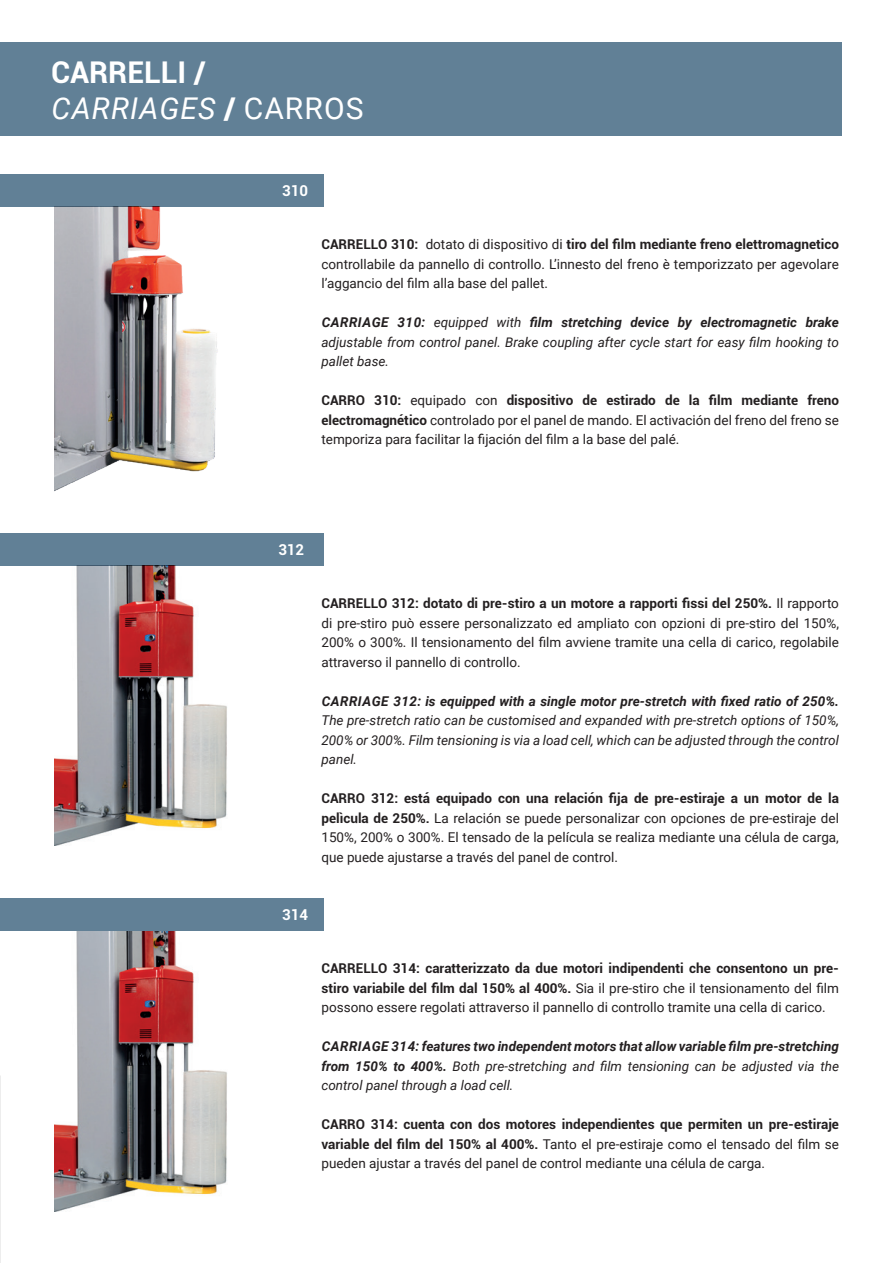
<style>
.page{position:relative;width:893px;height:1263px;background:#fff}
.page>*{position:absolute;margin:0;border:0;box-sizing:border-box;transform-origin:0 0}
.t1{font:700 30px/36px "Roboto";color:#fff}
.t2{font:700 15px "Roboto";color:#fff}
.t3{font:13.5px/19.5px "Roboto";color:#231f20;text-align:justify}
.t4{font:italic 13.5px/19.5px "Roboto";color:#231f20;text-align:justify}
.t5{font:italic 700 13.5px/19.5px "Roboto";color:#231f20;text-align:justify}
.s1{font-weight:400;font-style:italic}
.s2{font-weight:400}
.s3{font-weight:700}
</style>
<div class="page">
<div style="left:0;top:43px;width:842px;height:93px;background:#618096"></div>
<img style="left:55px;top:207px;width:163px;height:284px">
<img style="left:55px;top:566px;width:172px;height:280px">
<img style="left:55px;top:931px;width:172px;height:280px">
<div style="left:0;top:174px;width:324px;height:33px;background:#618096"></div>
<div style="left:0;top:533px;width:324px;height:33px;background:#618096"></div>
<div style="left:0;top:898px;width:324px;height:33px;background:#618096"></div>
<h1 class="t1" style="left:51px;top:53px;width:314px">CARRELLI /<br><span class="s1">CARRIAGES</span> / <span class="s2">CARROS</span></h1>
<p class="t2" style="left:282px;top:181px;width:27px">310</p>
<p class="t3" style="left:321px;top:234px;width:519px"><span class="s3">CARRELLO 310:</span> dotato di dispositivo di <span class="s3">tiro del film mediante freno elettromagnetico </span>controllabile da pannello di controllo. L’innesto del freno è temporizzato per agevolare l’aggancio del film alla base del pallet.</p>
<p class="t4" style="left:321px;top:312px;width:519px"><span class="s3">CARRIAGE 310:</span> equipped with <span class="s3">film stretching device by electromagnetic brake </span>adjustable from control panel. Brake coupling after cycle start for easy film hooking to pallet base.</p>
<p class="t3" style="left:321px;top:390px;width:519px"><span class="s3">CARRO 310:</span> equipado con <span class="s3">dispositivo de estirado de la film mediante freno electromagnético</span> controlado por el panel de mando. El activación del freno del freno se temporiza para facilitar la fijación del film a la base del palé.</p>
<p class="t2" style="left:278px;top:539px;width:27px">312</p>
<p class="t3" style="left:321px;top:593px;width:519px"><span class="s3">CARRELLO 312: dotato di pre-stiro a un motore a rapporti fissi del 250%.</span> Il rapporto di pre-stiro può essere personalizzato ed ampliato con opzioni di pre-stiro del 150%, 200% o 300%. Il tensionamento del film avviene tramite una cella di carico, regolabile attraverso il pannello di controllo.</p>
<p class="t5" style="left:322px;top:690px;width:519px">CARRIAGE 312: is equipped with a single motor pre-stretch with fixed ratio of 250%.</p>
<p class="t4" style="left:321px;top:710px;width:519px">The pre-stretch ratio can be customised and expanded with pre-stretch options of 150%, 200% or 300%. Film tensioning is via a load cell, which can be adjusted through the control panel.</p>
<p class="t3" style="left:321px;top:788px;width:519px"><span class="s3">CARRO 312: está equipado con una relación fija de pre-estiraje a un motor de la pelìcula de 250%.</span> La relación se puede personalizar con opciones de pre-estiraje del 150%, 200% o 300%. El tensado de la película se realiza mediante una célula de carga, que puede ajustarse a través del panel de control.</p>
<p class="t2" style="left:282px;top:904px;width:27px">314</p>
<p class="t3" style="left:321px;top:958px;width:519px"><span class="s3">CARRELLO 314: caratterizzato da due motori indipendenti che consentono un pre&shy;stiro variabile del film dal 150% al 400%.</span> Sia il pre-stiro che il tensionamento del film possono essere regolati attraverso il pannello di controllo tramite una cella di carico.</p>
<p class="t5" style="left:321px;top:1036px;width:519px">CARRIAGE 314: features two independent motors that allow variable film pre-stretching from 150% to 400%. <span class="s2">Both pre-stretching and film tensioning can be adjusted via the control panel through a load cell.</span></p>
<p class="t3" style="left:321px;top:1114px;width:519px"><span class="s3">CARRO 314: cuenta con dos motores independientes que permiten un pre-estiraje variable del film del 150% al 400%.</span> Tanto el pre-estiraje como el tensado del film se pueden ajustar a través del panel de control mediante una célula de carga.</p>
</div>
